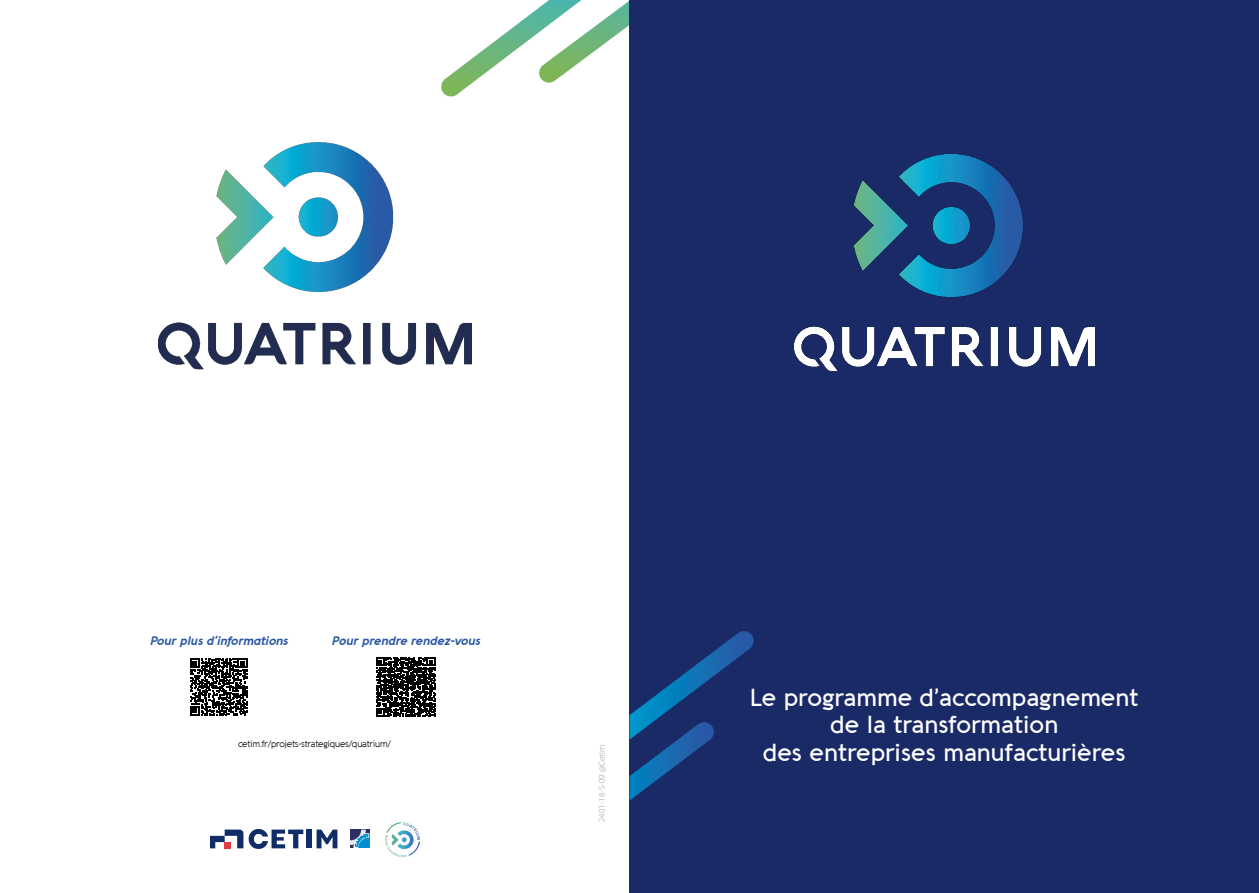
<style>
.page{position:relative;width:1259px;height:893px;background:#fff}
.page>*{position:absolute;margin:0;border:0;box-sizing:border-box;transform-origin:0 0}
.t1{font:500 24px/27px "Aquawax";color:#fff;text-align:center}
.t2{font:italic 700 12px "Aquawax";letter-spacing:-.01em;color:#2958a5}
.t3{font:300 9px "Aquawax";letter-spacing:-.01em;color:#000}
.t4{font:300 9px "Myriad Pro";color:#9d9d9c}
</style>
<div class="page">
<svg style="left:441px;top:0;width:188px;height:97px"></svg>
<div style="left:629px;top:0;width:630px;height:893px;background:#192a67"></div>
<svg style="left:629px;top:631px;width:125px;height:170px"></svg>
<img style="left:158px;top:143px;width:313px;height:227px">
<svg style="left:190px;top:658px;width:57px;height:58px"></svg>
<svg style="left:376px;top:657px;width:59px;height:59px"></svg>
<img style="left:794px;top:154px;width:300px;height:218px">
<svg style="left:249px;top:829px;width:54px;height:20px"></svg>
<div style="left:306px;top:829px;width:6px;height:19px;background:#102d69"></div>
<svg style="left:316px;top:829px;width:21px;height:19px"></svg>
<svg style="left:210px;top:829px;width:33px;height:19px"></svg>
<svg style="left:350px;top:830px;width:19px;height:18px"></svg>
<img style="left:386px;top:823px;width:33px;height:33px">
<p class="t2" style="left:149px;top:634px;width:140px">Pour plus d’informations</p>
<p class="t2" style="left:331px;top:634px;width:150px">Pour prendre rendez-vous</p>
<p class="t3" style="left:238px;top:739px;width:155px">cetim.fr/projets-strategiques/quatrium/</p>
<p class="t4" style="left:596px;top:822px;width:79px;rotate:-90deg">2401-18-S-09 @Cetim</p>
<p class="t1" style="left:750px;top:684px;width:390px">Le programme d’accompagnement de la transformation<br>des entreprises manufacturières</p>
</div>
